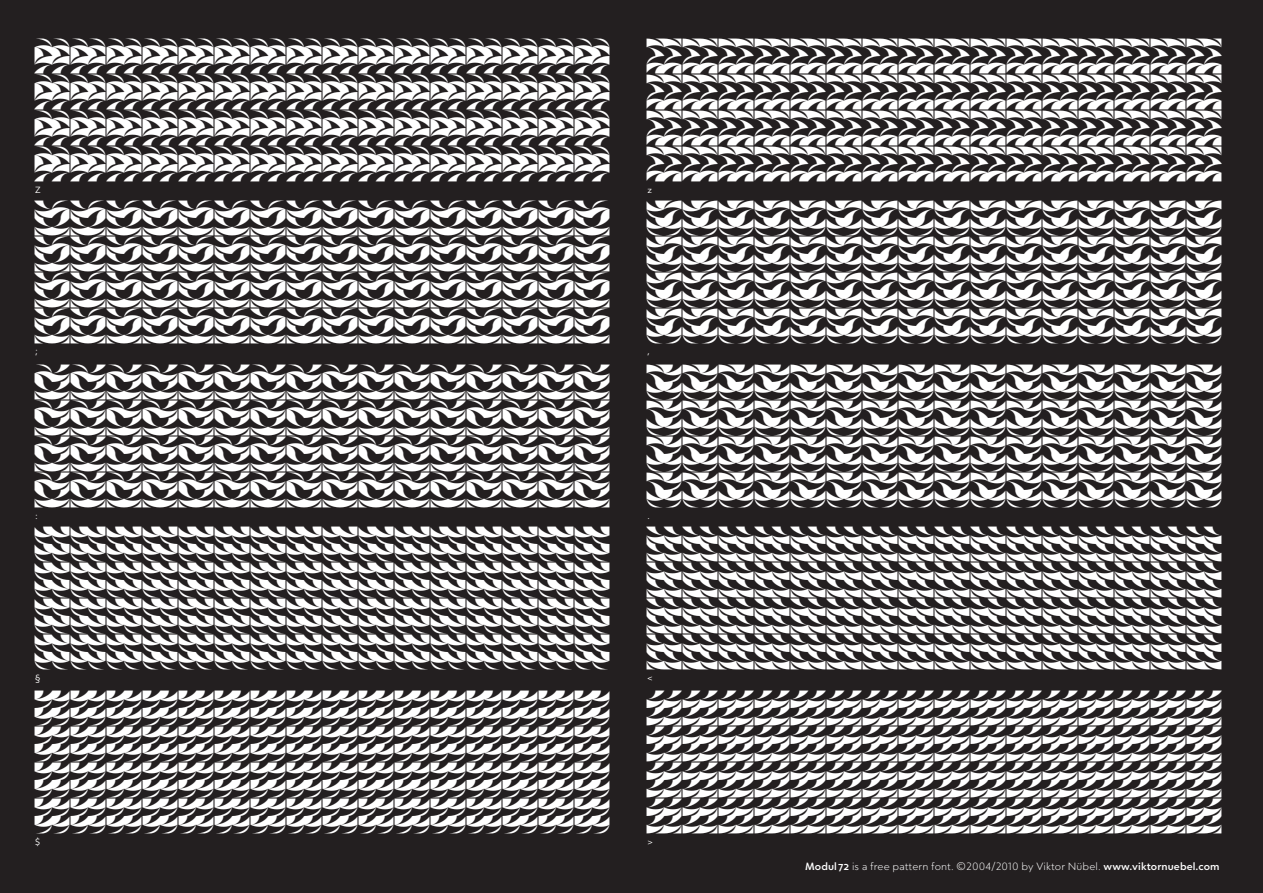
<style>
.page{position:relative;width:1263px;height:893px;background:#231f20}
.page>*{position:absolute;margin:0;border:0;box-sizing:border-box;transform-origin:0 0}
.t1{font:36px/36px "Modul 72";color:#fff;text-align:justify}
.t2{font:300 10.5px "Blog";letter-spacing:.01em;color:#fff}
.t3{font:9px "Blog";color:#fff}
.s1{font-weight:500}
</style>
<div class="page">
<p class="t1" style="left:34px;top:38px;width:1189px">ZZZZZZZZZZZZZZZZ ZZZZZZZZZZZZZZZZ ZZZZZZZZZZZZZZZZ ZZZZZZZZZZZZZZZZ ZZZZZZZZZZZZZZZZ ZZZZZZZZZZZZZZZZ ZZZZZZZZZZZZZZZZ ZZZZZZZZZZZZZZZZ</p>
<p class="t3" style="left:35px;top:183px;width:7px">Z</p>
<p class="t3" style="left:647px;top:183px;width:6px">z</p>
<p class="t1" style="left:34px;top:200px;width:1189px">;;;;;;;;;;;;;;;; ,,,,,,,,,,,,,,,, ;;;;;;;;;;;;;;;; ,,,,,,,,,,,,,,,, ;;;;;;;;;;;;;;;; ,,,,,,,,,,,,,,,, ;;;;;;;;;;;;;;;; ,,,,,,,,,,,,,,,,</p>
<p class="t3" style="left:35px;top:344px;width:4px">;</p>
<p class="t3" style="left:647px;top:344px;width:4px">,</p>
<p class="t1" style="left:34px;top:364px;width:1189px">:::::::::::::::: ................ :::::::::::::::: ................ :::::::::::::::: ................ :::::::::::::::: ................</p>
<p class="t3" style="left:35px;top:509px;width:4px">:</p>
<p class="t3" style="left:647px;top:509px;width:4px">.</p>
<p class="t1" style="left:34px;top:526px;width:1189px">§§§§§§§§§§§§§§§§ &lt;&lt;&lt;&lt;&lt;&lt;&lt;&lt;&lt;&lt;&lt;&lt;&lt;&lt;&lt;&lt; §§§§§§§§§§§§§§§§ &lt;&lt;&lt;&lt;&lt;&lt;&lt;&lt;&lt;&lt;&lt;&lt;&lt;&lt;&lt;&lt; §§§§§§§§§§§§§§§§ &lt;&lt;&lt;&lt;&lt;&lt;&lt;&lt;&lt;&lt;&lt;&lt;&lt;&lt;&lt;&lt; §§§§§§§§§§§§§§§§ &lt;&lt;&lt;&lt;&lt;&lt;&lt;&lt;&lt;&lt;&lt;&lt;&lt;&lt;&lt;&lt;</p>
<p class="t1" style="left:34px;top:690px;width:1189px">$$$$$$$$$$$$$$$$ &gt;&gt;&gt;&gt;&gt;&gt;&gt;&gt;&gt;&gt;&gt;&gt;&gt;&gt;&gt;&gt; $$$$$$$$$$$$$$$$ &gt;&gt;&gt;&gt;&gt;&gt;&gt;&gt;&gt;&gt;&gt;&gt;&gt;&gt;&gt;&gt; $$$$$$$$$$$$$$$$ &gt;&gt;&gt;&gt;&gt;&gt;&gt;&gt;&gt;&gt;&gt;&gt;&gt;&gt;&gt;&gt; $$$$$$$$$$$$$$$$ &gt;&gt;&gt;&gt;&gt;&gt;&gt;&gt;&gt;&gt;&gt;&gt;&gt;&gt;&gt;&gt;</p>
<p class="t3" style="left:35px;top:671px;width:7px">§</p>
<p class="t3" style="left:647px;top:671px;width:7px">&lt;</p>
<p class="t3" style="left:35px;top:835px;width:7px">$</p>
<p class="t3" style="left:647px;top:835px;width:7px">&gt;</p>
<p class="t2" style="left:805px;top:859px;width:416px"><span class="s1">Modul72</span> is a free pattern font. ©2004/2010 by Viktor Nübel. <span class="s1">www.viktornuebel.com</span></p>
</div>
